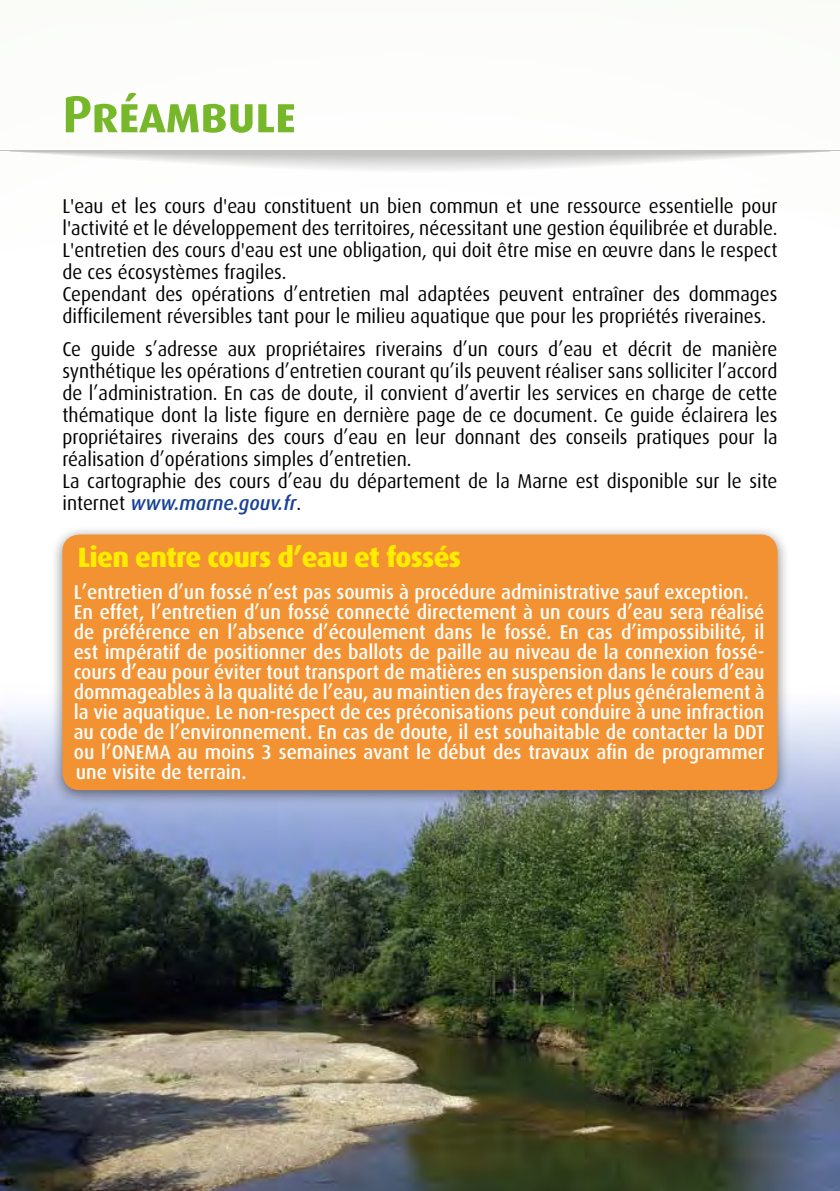
<style>
.page{position:relative;width:840px;height:1191px;background:#fff}
.page>*{position:absolute;margin:0;border:0;box-sizing:border-box;transform-origin:0 0}
.t1{font:700 52px "Dax OT";letter-spacing:-.025em;color:#76b82a}
.t2{font:800 28px "Dax OT";letter-spacing:-.025em;color:#ffed00}
.t3{font:20px/22px "Dax OT";color:#000;scale:.95 1}
.t4{font:500 20px/20px "Dax OT";color:#fff;scale:.95 1}
.s1{font-weight:500;font-style:italic;color:#164194}
</style>
<div class="page">
<img style="left:0;top:706px;width:839px;height:485px">
<svg style="left:0;top:150px;width:839px;height:20px"></svg>
<div style="left:49px;top:525px;width:741px;height:281px;background:#000;opacity:.5"></div>
<div style="left:62px;top:534px;width:715px;height:256px;background:#f39232;border-radius:17px"></div>
<h1 class="t1" style="left:62px;top:85px;width:235px">Préambule</h1>
<p class="t3" style="left:62px;top:195px;width:753px">L'eau et les cours d'eau constituent un bien commun et une ressource essentielle pour l'activité et le développement des territoires, nécessitant une gestion équilibrée et durable.<br>L'entretien des cours d'eau est une obligation, qui doit être mise en œuvre dans le respect de ces écosystèmes fragiles.<br>Cependant des opérations d’entretien mal adaptées peuvent entraîner des dommages difficilement réversibles tant pour le milieu aquatique que pour les propriétés riveraines.</p>
<p class="t3" style="left:62px;top:338px;width:753px">Ce guide s’adresse aux propriétaires riverains d’un cours d’eau et décrit de manière synthétique les opérations d’entretien courant qu’ils peuvent réaliser sans solliciter l’accord de l’administration. En cas de doute, il convient d’avertir les services en charge de cette thématique dont la liste figure en dernière page de ce document. Ce guide éclairera les propriétaires riverains des cours d’eau en leur donnant des conseils pratiques pour la réalisation d’opérations simples d’entretien.<br>La cartographie des cours d’eau du département de la Marne est disponible sur le site internet <span class="s1">www.marne.gouv.fr</span>.</p>
<h2 class="t2" style="left:78px;top:542px;width:384px">Lien entre cours d’eau et fossés</h2>
<p class="t4" style="left:74px;top:582px;width:728px">L’entretien d’un fossé n’est pas soumis à procédure administrative sauf exception.<br>En effet, l’entretien d’un fossé connecté directement à un cours d’eau sera réalisé de préférence en l’absence d’écoulement dans le fossé. En cas d’impossibilité, il est impératif de positionner des ballots de paille au niveau de la connexion fossé&shy;cours d’eau pour éviter tout transport de matières en suspension dans le cours d’eau dommageables à la qualité de l’eau, au maintien des frayères et plus généralement à la vie aquatique. Le non-respect de ces préconisations peut conduire à une infraction au code de l’environnement. En cas de doute, il est souhaitable de contacter la DDT ou l’ONEMA au moins 3 semaines avant le début des travaux afin de programmer une visite de terrain.</p>
</div>
